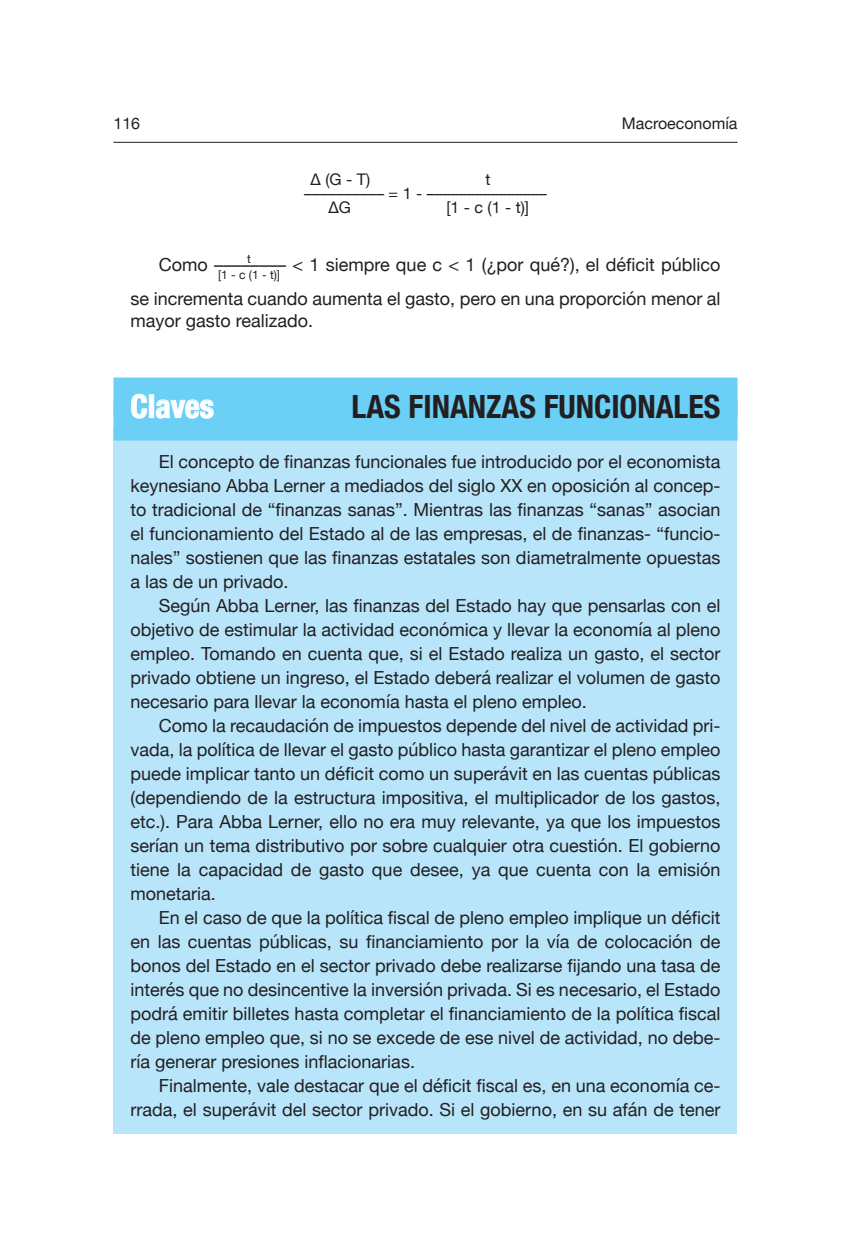
<style>
.page{position:relative;width:851px;height:1248px;background:#fff}
.page>*{position:absolute;margin:0;border:0;box-sizing:border-box;transform-origin:0 0}
.Claves_tit{font:700 condensed 32px "Helvetica Neue";color:#231f20}
.Claves_tit-2{font:700 condensed 32px "Helvetica Neue";color:#fff}
.Claves_txt{font:18px/24px "Helvetica Neue";color:#231f20;text-align:justify}
.Fórmulas_Helvetica{font:16px "Helvetica Neue";color:#231f20}
.Fórmulas_Helvetica-2{font:12px "Helvetica Neue";color:#231f20}
</style>
<div class="page">
<hr style="left:113px;top:142px;width:624px;height:1px;background:#231f20">
<div style="left:114px;top:427px;width:623px;height:706px;background:#b9e5fa"></div>
<div style="left:113px;top:377px;width:624px;height:40px;background:#6bcff6"></div>
<div style="left:113px;top:400px;width:624px;height:40px;background:#6bcff6"></div>
<svg style="left:131px;top:393px;width:17px;height:26px"></svg>
<div style="left:149px;top:394px;width:5px;height:23px;border:1px solid #fff"></div>
<svg style="left:155px;top:399px;width:59px;height:20px"></svg>
<p class="Fórmulas_Helvetica" style="left:113px;top:111px;width:28px">116</p>
<p class="Fórmulas_Helvetica" style="left:621px;top:111px;width:117px">Macroeconomía</p>
<p class="Fórmulas_Helvetica" style="left:310px;top:168px;width:61px">∆ (G - T)</p>
<p class="Fórmulas_Helvetica" style="left:485px;top:168px;width:7px">t</p>
<p class="Fórmulas_Helvetica" style="left:304px;top:182px;width:244px">–––––––––– = 1 - –––––––––––––––</p>
<p class="Fórmulas_Helvetica" style="left:328px;top:196px;width:24px">∆G</p>
<p class="Fórmulas_Helvetica" style="left:446px;top:196px;width:84px">[1 - c (1 - t)]</p>
<p class="Fórmulas_Helvetica-2" style="left:247px;top:250px;width:5px">t</p>
<p class="Fórmulas_Helvetica-2" style="left:218px;top:266px;width:64px">[1 - c (1 - t)]</p>
<p class="Claves_txt" style="left:130px;top:249px;width:591px;line-height:34px;text-align:right">Como –––––––– &lt; 1 siempre que c &lt; 1 (¿por qué?), el déficit público<br>se incrementa cuando aumenta el gasto, pero en una proporción menor al</p>
<p class="Claves_txt" style="left:130px;top:310px;width:184px">mayor gasto realizado.</p>
<p class="Claves_tit-2" style="left:130px;top:379px;width:85px">Claves</p>
<p class="Claves_tit" style="left:351px;top:379px;width:370px">LAS FINANZAS FUNCIONALES</p>
<p class="Claves_txt" style="left:130px;top:450px;width:591px;text-indent:28px">El concepto de finanzas funcionales fue introducido por el economista keynesiano Abba Lerner a mediados del siglo XX en oposición al concep&shy;to tradicional de “finanzas sanas”. Mientras las finanzas “sanas” asocian el funcionamiento del Estado al de las empresas, el de finanzas- “funcio&shy;nales” sostienen que las finanzas estatales son diametralmente opuestas a las de un privado.</p>
<p class="Claves_txt" style="left:130px;top:594px;width:591px;text-indent:28px">Según Abba Lerner, las finanzas del Estado hay que pensarlas con el objetivo de estimular la actividad económica y llevar la economía al pleno empleo. Tomando en cuenta que, si el Estado realiza un gasto, el sector privado obtiene un ingreso, el Estado deberá realizar el volumen de gasto necesario para llevar la economía hasta el pleno empleo.</p>
<p class="Claves_txt" style="left:130px;top:714px;width:591px;text-indent:28px">Como la recaudación de impuestos depende del nivel de actividad pri&shy;vada, la política de llevar el gasto público hasta garantizar el pleno empleo puede implicar tanto un déficit como un superávit en las cuentas públicas (dependiendo de la estructura impositiva, el multiplicador de los gastos, etc.). Para Abba Lerner, ello no era muy relevante, ya que los impuestos serían un tema distributivo por sobre cualquier otra cuestión. El gobierno tiene la capacidad de gasto que desee, ya que cuenta con la emisión monetaria.</p>
<p class="Claves_txt" style="left:130px;top:906px;width:591px;text-indent:28px">En el caso de que la política fiscal de pleno empleo implique un déficit en las cuentas públicas, su financiamiento por la vía de colocación de bonos del Estado en el sector privado debe realizarse fijando una tasa de interés que no desincentive la inversión privada. Si es necesario, el Estado podrá emitir billetes hasta completar el financiamiento de la política fiscal de pleno empleo que, si no se excede de ese nivel de actividad, no debe&shy;ría generar presiones inflacionarias.</p>
<p class="Claves_txt" style="left:130px;top:1074px;width:591px;text-align:right">Finalmente, vale destacar que el déficit fiscal es, en una economía ce&shy;rrada, el superávit del sector privado. Si el gobierno, en su afán de tener</p>
</div>
